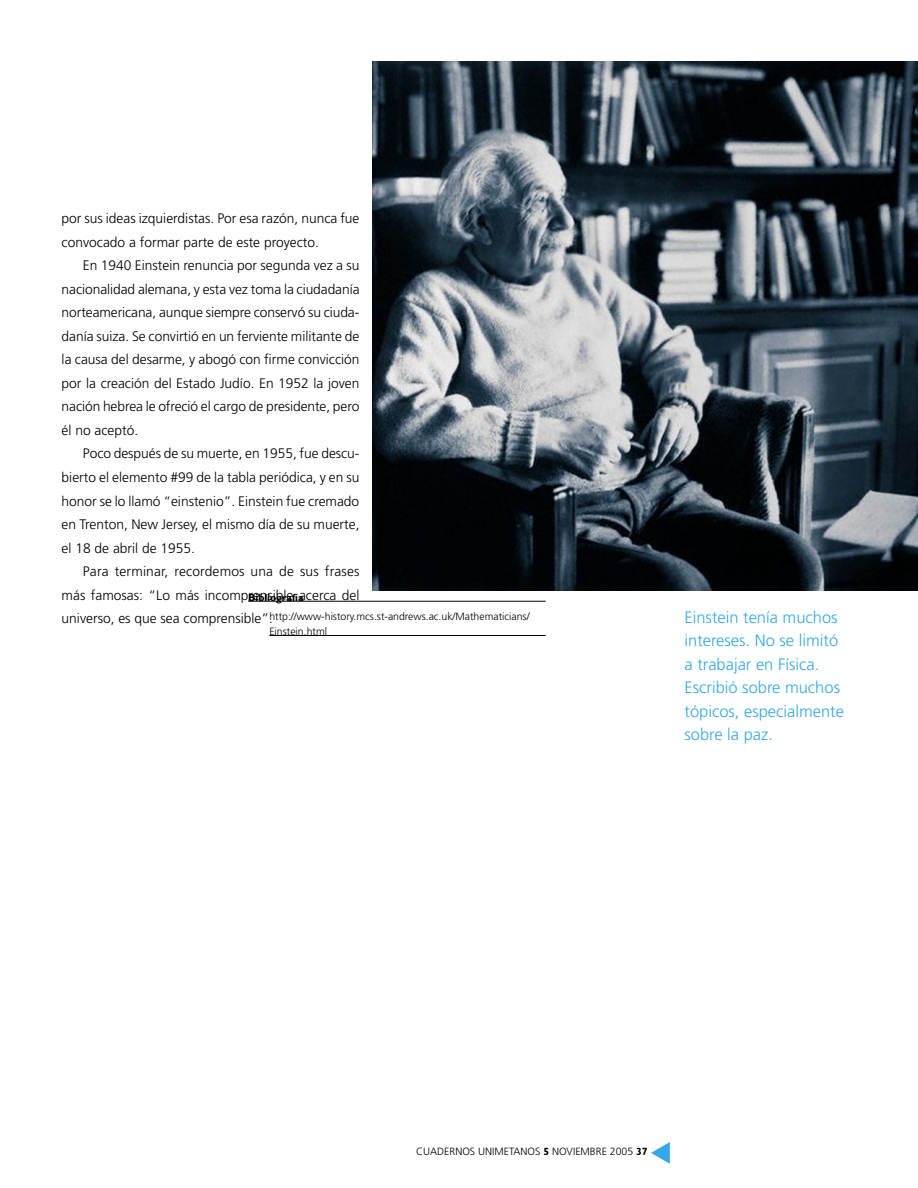
<style>
.page{position:relative;width:918px;height:1188px;background:#fff}
.page>*{position:absolute;margin:0;border:0;box-sizing:border-box;transform-origin:0 0}
.t1{font:300 16.5px/23.5px "Frutiger";color:#36a7e9}
.t2{font:300 13.8px/23.5px "Frutiger";color:#000;text-align:justify}
.t3{font:300 10.5px/15px "Frutiger";color:#000}
.t4{font:700 10.5px "Gill Sans";color:#000}
.s1{font-family:"Gill Sans";font-weight:700}
</style>
<div class="page">
<svg style="left:651px;top:1142px;width:19px;height:22px"></svg>
<hr style="left:248px;top:601px;width:298px;height:1px;background:#000">
<hr style="left:269px;top:635px;width:277px;height:1px;background:#000">
<img style="left:372px;top:61px;width:546px;height:530px">
<p class="t2" style="left:62px;top:207px;width:299px">por sus ideas izquierdistas. Por esa razón, nunca fue convocado a formar parte de este proyecto.</p>
<p class="t2" style="left:62px;top:254px;width:300px;text-indent:21px">En 1940 Einstein renuncia por segunda vez a su nacionalidad alemana, y esta vez toma la ciudadanía norteamericana, aunque siempre conservó su ciuda&shy;danía suiza. Se convirtió en un ferviente militante de la causa del desarme, y abogó con firme convicción por la creación del Estado Judío. En 1952 la joven nación hebrea le ofreció el cargo de presidente, pero él no aceptó.</p>
<p class="t2" style="left:62px;top:442px;width:299px;text-indent:21px">Poco después de su muerte, en 1955, fue descu&shy;bierto el elemento #99 de la tabla periódica, y en su honor se lo llamó “einstenio”. Einstein fue cremado en Trenton, New Jersey, el mismo día de su muerte, el 18 de abril de 1955.</p>
<p class="t2" style="left:62px;top:560px;width:299px;text-indent:21px">Para terminar, recordemos una de sus frases más famosas: “Lo más incomprensible acerca del universo, es que sea comprensible”.</p>
<p class="t4" style="left:248px;top:591px;width:57px">Bibliografía</p>
<p class="t3" style="left:269px;top:609px;width:262px">http://www-history.mcs.st-andrews.ac.uk/Mathematicians/<br>Einstein.html</p>
<p class="t1" style="left:685px;top:605px;width:161px">Einstein tenía muchos intereses. No se limitó a trabajar en Física.<br>Escribió sobre muchos tópicos, especialmente sobre la paz.</p>
<p class="t3" style="left:416px;top:1144px;width:233px">CUADERNOS UNIMETANOS <span class="s1">5</span> NOVIEMBRE 2005 <span class="s1">37</span></p>
</div>
